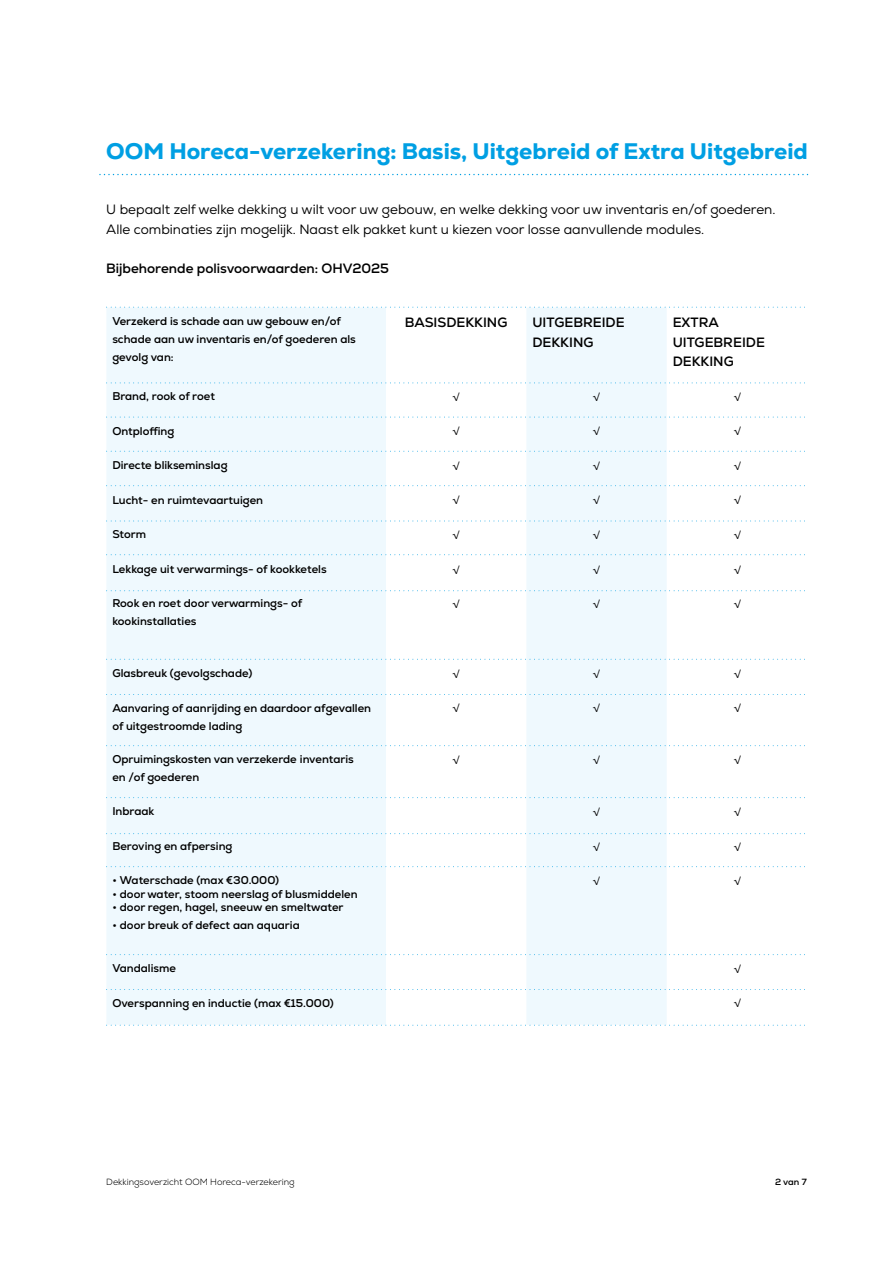
<style>
.page{position:relative;width:893px;height:1263px;background:#fff}
.page>*{position:absolute;margin:0;border:0;box-sizing:border-box;transform-origin:0 0}
.t1{font:800 22.5px "Nexa";color:#009fe3}
.t2{font:13.5px/19.5px "Nexa";color:#000}
.t3{font:700 13.5px/19.5px "Nexa";color:#000}
.t4{font:12px "Nexa";color:#000}
.t5{font:700 11.25px/18px "Nexa";color:#000}
.t6{font:300 9px "Nexa";color:#000}
.t7{font:700 9px "Nexa";color:#000}
</style>
<div class="page">
<svg style="left:106px;top:308px;width:561px;height:717px;fill:#eff9fe"></svg>
<svg style="left:100px;top:174px;width:708px;height:1px"></svg>
<svg style="left:107px;top:307px;width:698px;height:1px"></svg>
<svg style="left:107px;top:383px;width:698px;height:1px"></svg>
<svg style="left:107px;top:417px;width:698px;height:1px"></svg>
<svg style="left:107px;top:451px;width:698px;height:1px"></svg>
<svg style="left:107px;top:485px;width:698px;height:1px"></svg>
<svg style="left:107px;top:521px;width:698px;height:1px"></svg>
<svg style="left:107px;top:554px;width:698px;height:1px"></svg>
<svg style="left:107px;top:590px;width:698px;height:1px"></svg>
<svg style="left:107px;top:659px;width:698px;height:1px"></svg>
<svg style="left:107px;top:694px;width:698px;height:1px"></svg>
<svg style="left:107px;top:745px;width:698px;height:1px"></svg>
<svg style="left:107px;top:797px;width:698px;height:1px"></svg>
<svg style="left:107px;top:833px;width:698px;height:1px"></svg>
<svg style="left:107px;top:866px;width:698px;height:1px"></svg>
<svg style="left:107px;top:954px;width:698px;height:1px"></svg>
<svg style="left:107px;top:989px;width:698px;height:1px"></svg>
<svg style="left:107px;top:1025px;width:698px;height:1px"></svg>
<h1 class="t1" style="left:106px;top:136px;width:703px">OOM Horeca-verzekering: Basis, Uitgebreid of Extra Uitgebreid</h1>
<p class="t2" style="left:106px;top:200px;width:671px">U bepaalt zelf welke dekking u wilt voor uw gebouw, en welke dekking voor uw inventaris en/of goederen.<br>Alle combinaties zijn mogelijk. Naast elk pakket kunt u kiezen voor losse aanvullende modules.</p>
<p class="t3" style="left:106px;top:258px;width:284px">Bijbehorende polisvoorwaarden: OHV2025</p>
<p class="t5" style="left:112px;top:312px;width:245px">Verzekerd is schade aan uw gebouw en/of schade aan uw inventaris en/of goederen als gevolg van:</p>
<p class="t3" style="left:405px;top:313px;width:104px">BASISDEKKING</p>
<p class="t3" style="left:532px;top:313px;width:94px">UITGEBREIDE<br>DEKKING</p>
<p class="t3" style="left:673px;top:313px;width:94px">EXTRA<br>UITGEBREIDE<br>DEKKING</p>
<p class="t5" style="left:112px;top:387px;width:104px">Brand, rook of roet</p>
<p class="t4" style="left:453px;top:389px;width:9px">√</p>
<p class="t4" style="left:593px;top:389px;width:9px">√</p>
<p class="t4" style="left:734px;top:389px;width:9px">√</p>
<p class="t5" style="left:112px;top:422px;width:63px">Ontploffing</p>
<p class="t4" style="left:453px;top:424px;width:9px">√</p>
<p class="t4" style="left:593px;top:424px;width:9px">√</p>
<p class="t4" style="left:734px;top:424px;width:9px">√</p>
<p class="t5" style="left:112px;top:456px;width:117px">Directe blikseminslag</p>
<p class="t4" style="left:453px;top:458px;width:9px">√</p>
<p class="t4" style="left:593px;top:458px;width:9px">√</p>
<p class="t4" style="left:734px;top:458px;width:9px">√</p>
<p class="t5" style="left:112px;top:491px;width:152px">Lucht- en ruimtevaartuigen</p>
<p class="t4" style="left:453px;top:493px;width:9px">√</p>
<p class="t4" style="left:593px;top:493px;width:9px">√</p>
<p class="t4" style="left:734px;top:493px;width:9px">√</p>
<p class="t5" style="left:112px;top:525px;width:35px">Storm</p>
<p class="t4" style="left:453px;top:527px;width:9px">√</p>
<p class="t4" style="left:593px;top:527px;width:9px">√</p>
<p class="t4" style="left:734px;top:527px;width:9px">√</p>
<p class="t5" style="left:112px;top:560px;width:216px">Lekkage uit verwarmings- of kookketels</p>
<p class="t4" style="left:453px;top:562px;width:9px">√</p>
<p class="t4" style="left:593px;top:562px;width:9px">√</p>
<p class="t4" style="left:734px;top:562px;width:9px">√</p>
<p class="t5" style="left:112px;top:594px;width:191px">Rook en roet door verwarmings- of kookinstallaties</p>
<p class="t4" style="left:453px;top:596px;width:9px">√</p>
<p class="t4" style="left:593px;top:596px;width:9px">√</p>
<p class="t4" style="left:734px;top:596px;width:9px">√</p>
<p class="t5" style="left:112px;top:664px;width:141px">Glasbreuk (gevolgschade)</p>
<p class="t4" style="left:453px;top:666px;width:9px">√</p>
<p class="t4" style="left:593px;top:666px;width:9px">√</p>
<p class="t4" style="left:734px;top:666px;width:9px">√</p>
<p class="t5" style="left:112px;top:699px;width:260px">Aanvaring of aanrijding en daardoor afgevallen of uitgestroomde lading</p>
<p class="t4" style="left:453px;top:701px;width:9px">√</p>
<p class="t4" style="left:593px;top:701px;width:9px">√</p>
<p class="t4" style="left:734px;top:701px;width:9px">√</p>
<p class="t5" style="left:112px;top:751px;width:243px">Opruimingskosten van verzekerde inventaris en /of goederen</p>
<p class="t4" style="left:453px;top:753px;width:9px">√</p>
<p class="t4" style="left:593px;top:753px;width:9px">√</p>
<p class="t4" style="left:734px;top:753px;width:9px">√</p>
<p class="t5" style="left:112px;top:802px;width:44px">Inbraak</p>
<p class="t4" style="left:593px;top:804px;width:9px">√</p>
<p class="t4" style="left:734px;top:804px;width:9px">√</p>
<p class="t5" style="left:112px;top:837px;width:122px">Beroving en afpersing</p>
<p class="t4" style="left:593px;top:839px;width:9px">√</p>
<p class="t4" style="left:734px;top:839px;width:9px">√</p>
<p class="t5" style="left:112px;top:871px;width:168px">• Waterschade (max €30.000)</p>
<p class="t5" style="left:112px;top:885px;width:247px">• door water, stoom neerslag of blusmiddelen</p>
<p class="t5" style="left:112px;top:898px;width:233px">• door regen, hagel, sneeuw en smeltwater</p>
<p class="t5" style="left:112px;top:916px;width:189px">• door breuk of defect aan aquaria</p>
<p class="t4" style="left:593px;top:874px;width:9px">√</p>
<p class="t4" style="left:734px;top:874px;width:9px">√</p>
<p class="t5" style="left:112px;top:959px;width:65px">Vandalisme</p>
<p class="t4" style="left:734px;top:961px;width:9px">√</p>
<p class="t5" style="left:112px;top:994px;width:223px">Overspanning en inductie (max €15.000)</p>
<p class="t4" style="left:734px;top:996px;width:9px">√</p>
<p class="t6" style="left:106px;top:1177px;width:190px">Dekkingsoverzicht OOM Horeca-verzekering</p>
<p class="t7" style="left:775px;top:1176px;width:33px">2 van 7</p>
</div>
